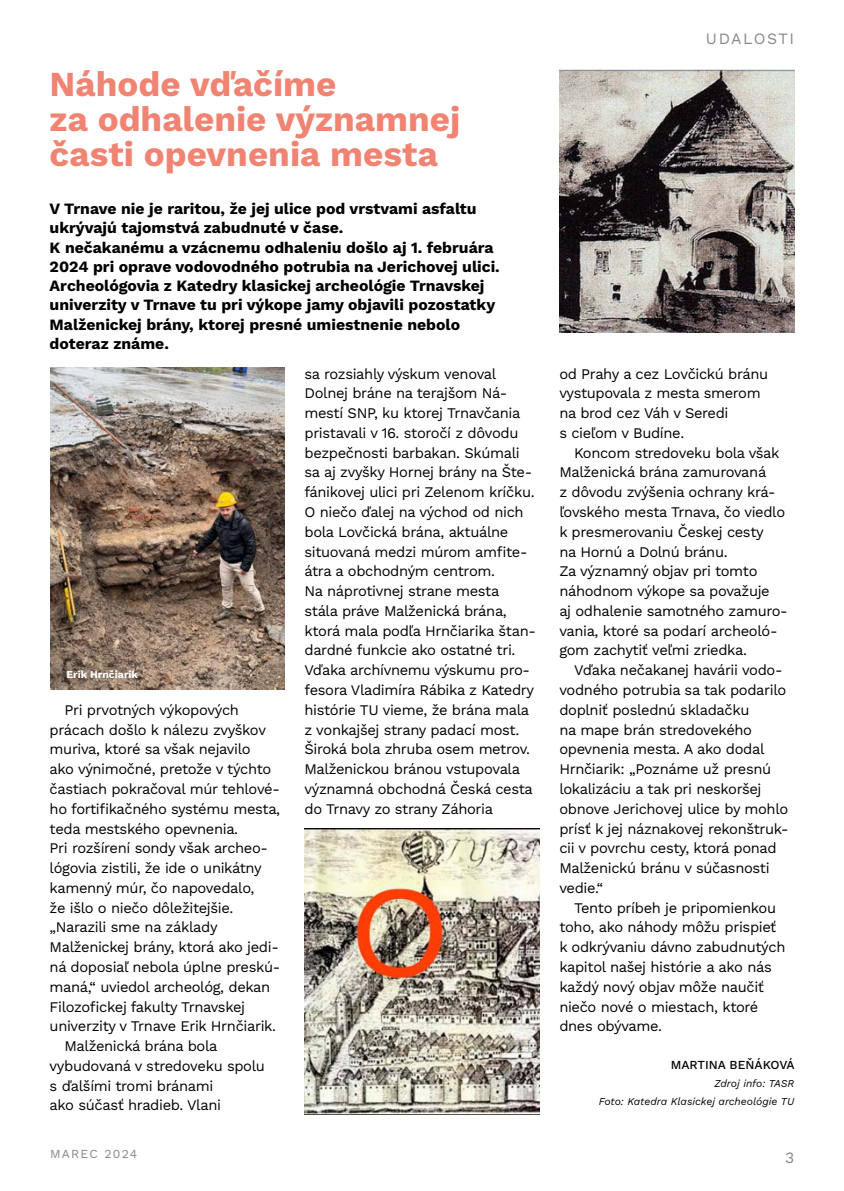
<style>
.page{position:relative;width:844px;height:1191px;background:#fff}
.page>*{position:absolute;margin:0;border:0;box-sizing:border-box;transform-origin:0 0}
.t1{font:700 35px/35px "Work Sans";color:#f08372}
.t2{font:700 15.75px/19.2px "Work Sans";color:#000}
.t3{font:15.75px "Work Sans";letter-spacing:.1em;color:#878787}
.t4{font:14.7px/19.8px "Work Sans";letter-spacing:-.025em;color:#000}
.t5{font:500 12.25px "Work Sans";color:#000}
.t6{font:12.25px "Work Sans";letter-spacing:.1em;color:#878787}
.t7{font:italic 10.5px/18.2px "Work Sans";color:#000;text-align:right}
.t8{font:700 10.5px "Work Sans";color:#fff}
</style>
<div class="page">
<img style="left:559px;top:69px;width:235px;height:263px">
<img style="left:50px;top:367px;width:234px;height:323px">
<img style="left:304px;top:828px;width:235px;height:286px">
<h1 class="t1" style="left:50px;top:65px;width:412px">Náhode vďačíme<br>za odhalenie významnej časti opevnenia mesta</h1>
<p class="t2" style="left:50px;top:198px;width:451px">V Trnave nie je raritou, že jej ulice pod vrstvami asfaltu ukrývajú tajomstvá zabudnuté v čase.<br>K nečakanému a vzácnemu odhaleniu došlo aj 1. februára 2024 pri oprave vodovodného potrubia na Jerichovej ulici.<br>Archeológovia z Katedry klasickej archeológie Trnavskej univerzity v Trnave tu pri výkope jamy objavili pozostatky Malženickej brány, ktorej presné umiestnenie nebolo doteraz známe.</p>
<p class="t3" style="left:705px;top:27px;width:90px">UDALOSTI</p>
<p class="t8" style="left:66px;top:666px;width:73px">Erik Hrnčiarik</p>
<p class="t4" style="left:64px;top:699px;width:176px">Pri prvotných výkopových</p>
<p class="t4" style="left:50px;top:719px;width:218px">prácach došlo k nálezu zvyškov</p>
<p class="t4" style="left:50px;top:739px;width:202px">muriva, ktoré sa však nejavilo</p>
<p class="t4" style="left:50px;top:758px;width:223px">ako výnimočné, pretože v týchto</p>
<p class="t4" style="left:50px;top:778px;width:232px">častiach pokračoval múr tehlové-</p>
<p class="t4" style="left:50px;top:798px;width:232px">ho fortifikačného systému mesta,</p>
<p class="t4" style="left:50px;top:818px;width:190px">teda mestského opevnenia.</p>
<p class="t4" style="left:50px;top:837px;width:220px">Pri rozšírení sondy však archeo-</p>
<p class="t4" style="left:50px;top:857px;width:213px">lógovia zistili, že ide o unikátny</p>
<p class="t4" style="left:50px;top:877px;width:206px">kamenný múr, čo napovedalo,</p>
<p class="t4" style="left:50px;top:897px;width:185px">že išlo o niečo dôležitejšie.</p>
<p class="t4" style="left:50px;top:917px;width:169px">„Narazili sme na základy</p>
<p class="t4" style="left:50px;top:936px;width:231px">Malženickej brány, ktorá ako jedi-</p>
<p class="t4" style="left:50px;top:956px;width:232px">ná doposiaľ nebola úplne preskú-</p>
<p class="t4" style="left:50px;top:976px;width:222px">maná,“ uviedol archeológ, dekan</p>
<p class="t4" style="left:50px;top:996px;width:197px">Filozofickej fakulty Trnavskej</p>
<p class="t4" style="left:50px;top:1015px;width:228px">univerzity v Trnave Erik Hrnčiarik.</p>
<p class="t4" style="left:64px;top:1035px;width:154px">Malženická brána bola</p>
<p class="t4" style="left:50px;top:1055px;width:217px">vybudovaná v stredoveku spolu</p>
<p class="t4" style="left:50px;top:1075px;width:165px">s ďalšími tromi bránami</p>
<p class="t4" style="left:50px;top:1095px;width:173px">ako súčasť hradieb. Vlani</p>
<p class="t4" style="left:304px;top:363px;width:233px">sa rozsiahly výskum venoval<br>Dolnej bráne na terajšom Ná&shy;mestí SNP, ku ktorej Trnavčania pristavali v 16. storočí z dôvodu bezpečnosti barbakan. Skúmali sa aj zvyšky Hornej brány na Šte&shy;fánikovej ulici pri Zelenom kríčku.<br>O niečo ďalej na východ od nich bola Lovčická brána, aktuálne situovaná medzi múrom amfite&shy;átra a obchodným centrom.<br>Na náprotivnej strane mesta stála práve Malženická brána, ktorá mala podľa Hrnčiarika štan&shy;dardné funkcie ako ostatné tri.<br>Vďaka archívnemu výskumu pro&shy;fesora Vladimíra Rábika z Katedry histórie TU vieme, že brána mala z vonkajšej strany padací most.<br>Široká bola zhruba osem metrov.<br>Malženickou bránou vstupovala významná obchodná Česká cesta do Trnavy zo strany Záhoria</p>
<p class="t4" style="left:559px;top:363px;width:210px">od Prahy a cez Lovčickú bránu vystupovala z mesta smerom na brod cez Váh v Seredi<br>s cieľom v Budíne.</p>
<p class="t4" style="left:559px;top:442px;width:230px;text-indent:15px">Koncom stredoveku bola však<br>Malženická brána zamurovaná<br>z dôvodu zvýšenia ochrany krá&shy;ľovského mesta Trnava, čo viedlo k presmerovaniu Českej cesty<br>na Hornú a Dolnú bránu.<br>Za významný objav pri tomto náhodnom výkope sa považuje<br>aj odhalenie samotného zamuro&shy;vania, ktoré sa podarí archeoló&shy;gom zachytiť veľmi zriedka.</p>
<p class="t4" style="left:559px;top:660px;width:231px;text-indent:15px">Vďaka nečakanej havárii vodo&shy;vodného potrubia sa tak podarilo doplniť poslednú skladačku<br>na mape brán stredovekého opevnenia mesta. A ako dodal<br>Hrnčiarik: „Poznáme už presnú lokalizáciu a tak pri neskoršej obnove Jerichovej ulice by mohlo prísť k jej náznakovej rekonštruk&shy;cii v povrchu cesty, ktorá ponad<br>Malženickú bránu v súčasnosti vedie.“</p>
<p class="t4" style="left:559px;top:897px;width:227px;text-indent:15px">Tento príbeh je pripomienkou toho, ako náhody môžu prispieť k odkrývaniu dávno zabudnutých kapitol našej histórie a ako nás každý nový objav môže naučiť niečo nové o miestach, ktoré dnes obývame.</p>
<p class="t5" style="left:670px;top:1055px;width:125px">MARTINA BEŇÁKOVÁ</p>
<p class="t7" style="left:598px;top:1073px;width:197px">Zdroj info: TASR<br>Foto: Katedra Klasickej archeológie TU</p>
<p class="t6" style="left:50px;top:1144px;width:89px">MAREC 2024</p>
<p class="t3" style="left:784px;top:1146px;width:11px">3</p>
</div>
